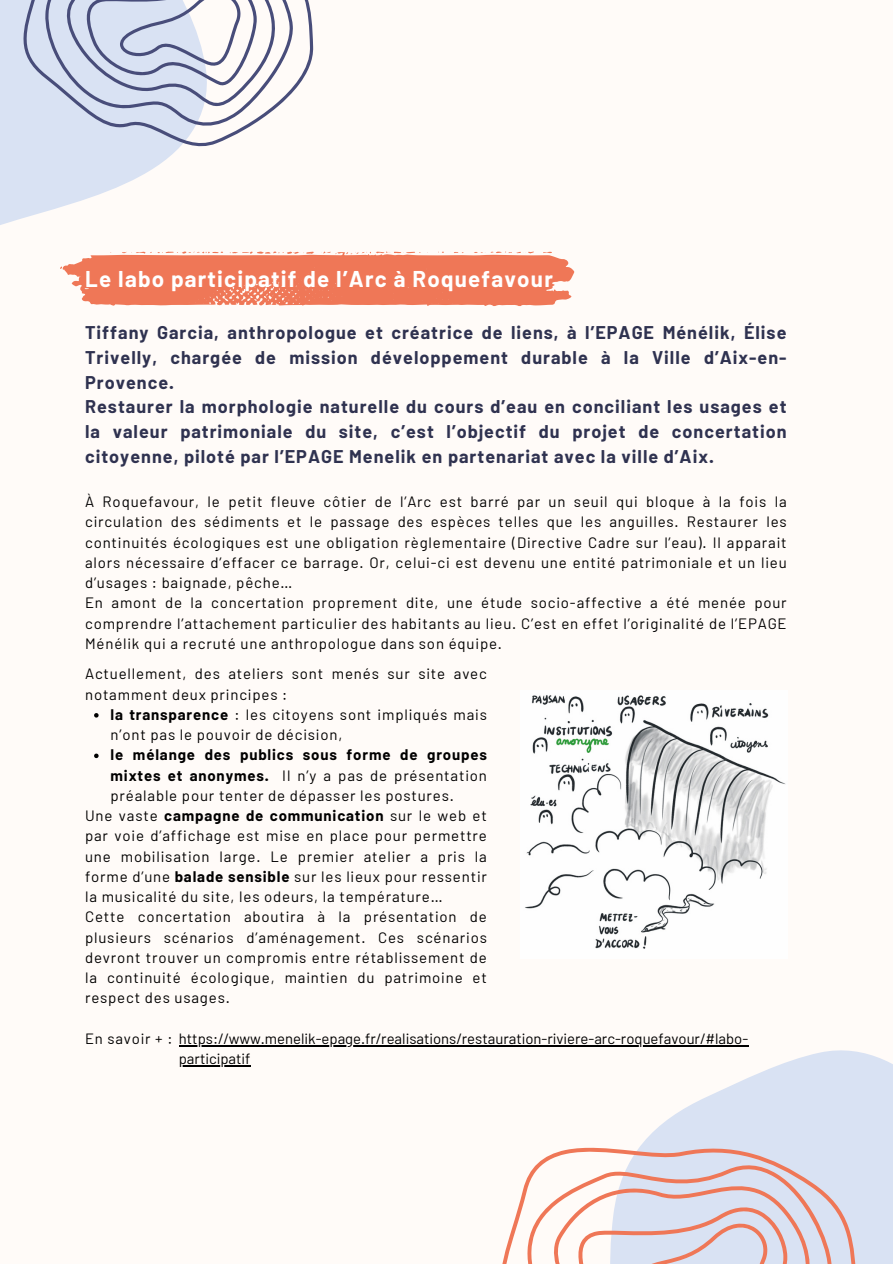
<style>
.page{position:relative;width:893px;height:1264px;background:#fff}
.page>*{position:absolute;margin:0;border:0;box-sizing:border-box;transform-origin:0 0}
.t1{font:700 22.35px "Barlow";letter-spacing:.055em;color:#fff}
.t2{font:700 18px/24.8px "Barlow";letter-spacing:.055em;color:#2f3250}
.t3{font:15px/20.2px "Barlow";letter-spacing:.055em;color:#000}
.t4{font:700 15px "Barlow";letter-spacing:.055em;color:#000}
.t5{font:14.85px/20.1px "Barlow";color:#000}
.s1{font-weight:700}
.s2{font-weight:400}
</style>
<div class="page">
<div style="left:0;top:0;width:892px;height:1263px;background:#fffbf8"></div>
<img style="left:525px;top:695px;width:261px;height:254px">
<hr style="left:179px;top:1045px;width:569px;height:1px;background:#000">
<hr style="left:179px;top:1065px;width:71px;height:1px;background:#000">
<svg style="left:94px;top:713px;width:5px;height:4px"></svg>
<svg style="left:94px;top:753px;width:5px;height:5px"></svg>
<svg style="left:60px;top:251px;width:514px;height:55px;background:#f0876b"></svg>
<svg style="left:0;top:206px;width:215px;height:59px"></svg>
<svg style="left:0;top:0;width:314px;height:206px;fill:#d9e2f3"></svg>
<svg style="left:447px;top:1045px;width:445px;height:218px"></svg>
<h1 class="t1" style="left:85px;top:265px;width:469px">Le labo participatif de l’Arc à Roquefavour</h1>
<p class="t2" style="left:85px;top:319px;width:703px">Tiffany Garcia, anthropologue et créatrice de liens, à l’EPAGE Ménélik, Élise Trivelly, chargée de mission développement durable à la Ville d’Aix-en-Provence.<br>Restaurer la morphologie naturelle du cours d’eau en conciliant les usages et la valeur patrimoniale du site, c’est l’objectif du projet de concertation citoyenne, piloté par l’EPAGE Menelik en partenariat avec la ville d’Aix.</p>
<p class="t3" style="left:85px;top:491px;width:703px">À Roquefavour, le petit fleuve côtier de l’Arc est barré par un seuil qui bloque à la fois la circulation des sédiments et le passage des espèces telles que les anguilles. Restaurer les continuités écologiques est une obligation règlementaire (Directive Cadre sur l’eau). Il apparait alors nécessaire d’effacer ce barrage. Or, celui-ci est devenu une entité patrimoniale et un lieu d’usages : baignade, pêche…<br>En amont de la concertation proprement dite, une étude socio-affective a été menée pour comprendre l’attachement particulier des habitants au lieu. C’est en effet l’originalité de l’EPAGE Ménélik qui a recruté une anthropologue dans son équipe.</p>
<p class="t3" style="left:85px;top:663px;width:403px">Actuellement, des ateliers sont menés sur site avec notamment deux principes :</p>
<p class="t3" style="left:111px;top:703px;width:378px"><span class="s1">la transparence</span> : les citoyens sont impliqués mais n’ont pas le pouvoir de décision,</p>
<p class="t4" style="left:111px;top:745px;width:378px">le mélange des publics sous forme de groupes</p>
<p class="t3" style="left:111px;top:764px;width:378px"><span class="s1">mixtes et anonymes.</span> Il n’y a pas de présentation</p>
<p class="t3" style="left:111px;top:784px;width:345px">préalable pour tenter de dépasser les postures.</p>
<p class="t4" style="left:85px;top:806px;width:403px"><span class="s2">Une vaste</span> campagne de communication <span class="s2">sur le web et</span></p>
<p class="t3" style="left:85px;top:825px;width:403px">par voie d’affichage est mise en place pour permettre</p>
<p class="t3" style="left:85px;top:845px;width:403px">une mobilisation large. Le premier atelier a pris la</p>
<p class="t3" style="left:85px;top:865px;width:403px">forme d’une <span class="s1">balade sensible</span> sur les lieux pour ressentir</p>
<p class="t3" style="left:85px;top:886px;width:359px">la musicalité du site, les odeurs, la température…</p>
<p class="t3" style="left:85px;top:906px;width:403px">Cette concertation aboutira à la présentation de</p>
<p class="t3" style="left:85px;top:926px;width:403px">plusieurs scénarios d’aménagement. Ces scénarios</p>
<p class="t3" style="left:85px;top:946px;width:403px">devront trouver un compromis entre rétablissement de</p>
<p class="t3" style="left:85px;top:967px;width:403px">la continuité écologique, maintien du patrimoine et</p>
<p class="t3" style="left:85px;top:987px;width:146px">respect des usages.</p>
<p class="t5" style="left:179px;top:1028px;width:571px;text-indent:-94px">En savoir + : https://www.menelik-epage.fr/realisations/restauration-riviere-arc-roquefavour/#labo&shy;participatif</p>
</div>
